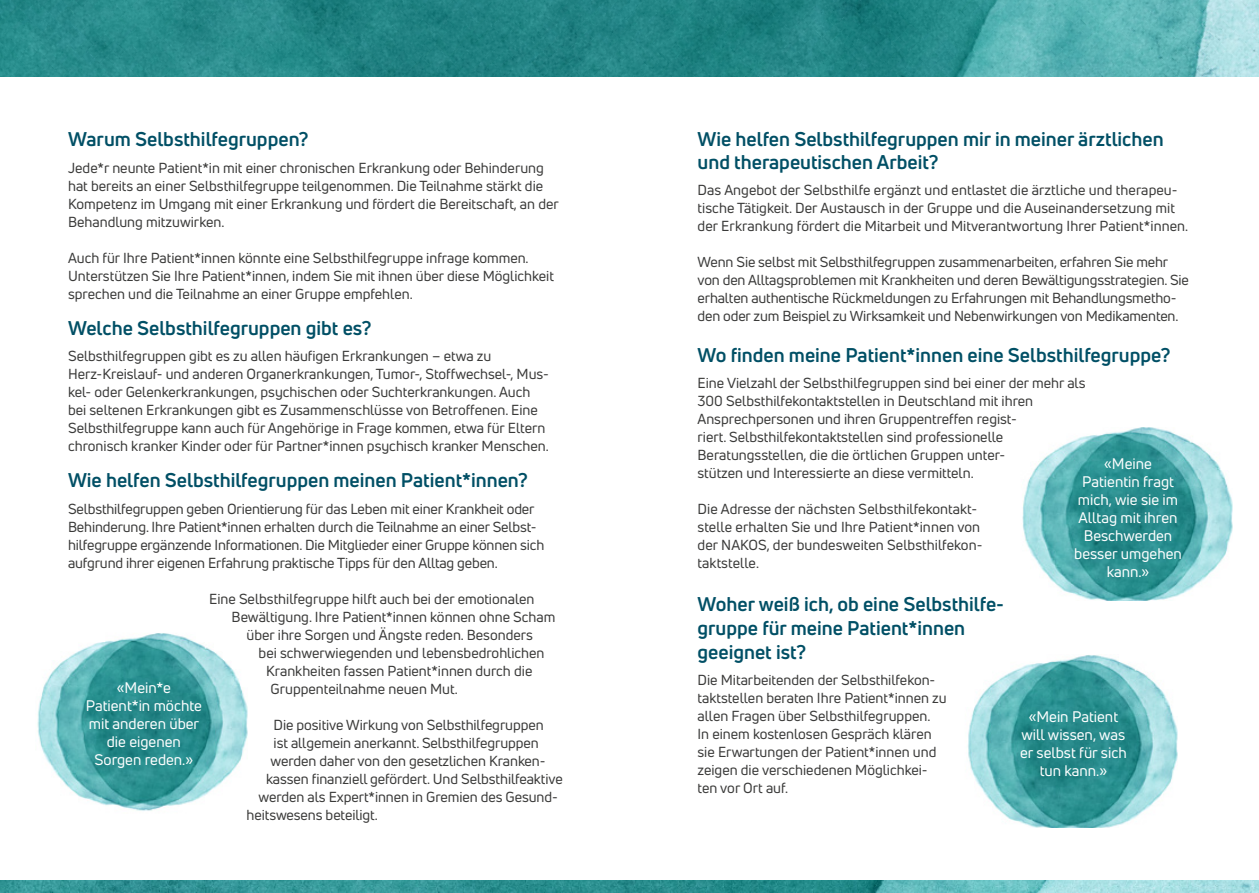
<style>
.page{position:relative;width:1259px;height:893px;background:#fff}
.page>*{position:absolute;margin:0;border:0;box-sizing:border-box;transform-origin:0 0}
.t1{font:700 19.5px/24px "Uni Neue";color:#004f65}
.t2{font:15px/18px "Uni Neue";color:#fff;text-align:center}
.t3{font:14.25px/18px "Uni Neue";color:#3a3a39}
</style>
<div class="page">
<img style="left:0;top:0;width:1259px;height:77px">
<img style="left:37px;top:633px;width:211px;height:178px">
<img style="left:1022px;top:427px;width:210px;height:173px">
<img style="left:968px;top:655px;width:209px;height:172px">
<img style="left:0;top:880px;width:1259px;height:13px">
<h1 class="t1" style="left:68px;top:127px;width:242px">Warum Selbsthilfegruppen?</h1>
<p class="t3" style="left:68px;top:159px;width:492px">Jede*r neunte Patient*in mit einer chronischen Erkrankung oder Behinderung hat bereits an einer Selbsthilfegruppe teilgenommen. Die Teilnahme stärkt die Kompetenz im Umgang mit einer Erkrankung und fördert die Bereitschaft, an der Behandlung mitzuwirken.</p>
<p class="t3" style="left:68px;top:249px;width:487px">Auch für Ihre Patient*innen könnte eine Selbsthilfegruppe infrage kommen.<br>Unterstützen Sie Ihre Patient*innen, indem Sie mit ihnen über diese Möglichkeit sprechen und die Teilnahme an einer Gruppe empfehlen.</p>
<h1 class="t1" style="left:68px;top:316px;width:305px">Welche Selbsthilfegruppen gibt es?</h1>
<p class="t3" style="left:68px;top:347px;width:482px">Selbsthilfegruppen gibt es zu allen häufigen Erkrankungen – etwa zu Herz-Kreislauf- und anderen Organerkrankungen, Tumor-, Stoffwechsel-, Mus&shy;kel- oder Gelenkerkrankungen, psychischen oder Suchterkrankungen. Auch bei seltenen Erkrankungen gibt es Zusammenschlüsse von Betroffenen. Eine Selbsthilfegruppe kann auch für Angehörige in Frage kommen, etwa für Eltern chronisch kranker Kinder oder für Partner*innen psychisch kranker Menschen.</p>
<h1 class="t1" style="left:68px;top:468px;width:461px">Wie helfen Selbsthilfegruppen meinen Patient*innen?</h1>
<p class="t3" style="left:68px;top:500px;width:478px">Selbsthilfegruppen geben Orientierung für das Leben mit einer Krankheit oder Behinderung. Ihre Patient*innen erhalten durch die Teilnahme an einer Selbst&shy;hilfegruppe ergänzende Informationen. Die Mitglieder einer Gruppe können sich aufgrund ihrer eigenen Erfahrung praktische Tipps für den Alltag geben.</p>
<p class="t3" style="left:209px;top:590px;width:327px">Eine Selbsthilfegruppe hilft auch bei der emotionalen</p>
<p class="t3" style="left:232px;top:608px;width:325px">Bewältigung. Ihre Patient*innen können ohne Scham</p>
<p class="t3" style="left:247px;top:626px;width:288px">über ihre Sorgen und Ängste reden. Besonders</p>
<p class="t3" style="left:259px;top:644px;width:287px">bei schwerwiegenden und lebensbedrohlichen</p>
<p class="t3" style="left:266px;top:662px;width:268px">Krankheiten fassen Patient*innen durch die</p>
<p class="t3" style="left:271px;top:680px;width:189px">Gruppenteilnahme neuen Mut.</p>
<p class="t3" style="left:274px;top:716px;width:271px">Die positive Wirkung von Selbsthilfegruppen</p>
<p class="t3" style="left:274px;top:734px;width:267px">ist allgemein anerkannt. Selbsthilfegruppen</p>
<p class="t3" style="left:271px;top:752px;width:276px">werden daher von den gesetzlichen Kranken-</p>
<p class="t3" style="left:266px;top:770px;width:298px">kassen finanziell gefördert. Und Selbsthilfeaktive</p>
<p class="t3" style="left:259px;top:788px;width:301px">werden als Expert*innen in Gremien des Gesund-</p>
<p class="t3" style="left:247px;top:806px;width:133px">heitswesens beteiligt.</p>
<p class="t2" style="left:86px;top:678px;width:118px">«Mein*e<br>Patient*in möchte mit anderen über die eigenen<br>Sorgen reden.»</p>
<h1 class="t1" style="left:697px;top:128px;width:468px;line-height:22.5px">Wie helfen Selbsthilfegruppen mir in meiner ärztlichen und therapeutischen Arbeit?</h1>
<p class="t3" style="left:697px;top:181px;width:492px">Das Angebot der Selbsthilfe ergänzt und entlastet die ärztliche und therapeu&shy;tische Tätigkeit. Der Austausch in der Gruppe und die Auseinandersetzung mit der Erkrankung fördert die Mitarbeit und Mitverantwortung Ihrer Patient*innen.</p>
<p class="t3" style="left:697px;top:253px;width:493px">Wenn Sie selbst mit Selbsthilfegruppen zusammenarbeiten, erfahren Sie mehr von den Alltagsproblemen mit Krankheiten und deren Bewältigungsstrategien. Sie erhalten authentische Rückmeldungen zu Erfahrungen mit Behandlungsmetho&shy;den oder zum Beispiel zu Wirksamkeit und Nebenwirkungen von Medikamenten.</p>
<h1 class="t1" style="left:697px;top:343px;width:474px">Wo finden meine Patient*innen eine Selbsthilfegruppe?</h1>
<p class="t3" style="left:697px;top:374px;width:389px">Eine Vielzahl der Selbsthilfegruppen sind bei einer der mehr als 300 Selbsthilfekontaktstellen in Deutschland mit ihren Ansprechpersonen und ihren Gruppentreffen regist-<br>riert. Selbsthilfekontaktstellen sind professionelle Beratungsstellen, die die örtlichen Gruppen unter-<br>stützen und Interessierte an diese vermitteln.</p>
<p class="t3" style="left:697px;top:500px;width:286px">Die Adresse der nächsten Selbsthilfekontakt&shy;stelle erhalten Sie und Ihre Patient*innen von der NAKOS, der bundesweiten Selbsthilfekon&shy;taktstelle.</p>
<h1 class="t1" style="left:697px;top:591px;width:308px">Woher weiß ich, ob eine Selbsthilfe&shy;gruppe für meine Patient*innen geeignet ist?</h1>
<p class="t3" style="left:697px;top:671px;width:251px">Die Mitarbeitenden der Selbsthilfekon&shy;taktstellen beraten Ihre Patient*innen zu allen Fragen über Selbsthilfegruppen.<br>In einem kostenlosen Gespräch klären sie Erwartungen der Patient*innen und zeigen die verschiedenen Möglichkei&shy;ten vor Ort auf.</p>
<p class="t2" style="left:1074px;top:454px;width:109px">«Meine<br>Patientin fragt mich, wie sie im<br>Alltag mit ihren<br>Beschwerden besser umgehen kann.»</p>
<p class="t2" style="left:1020px;top:707px;width:108px">«Mein Patient will wissen, was er selbst für sich tun kann.»</p>
</div>
